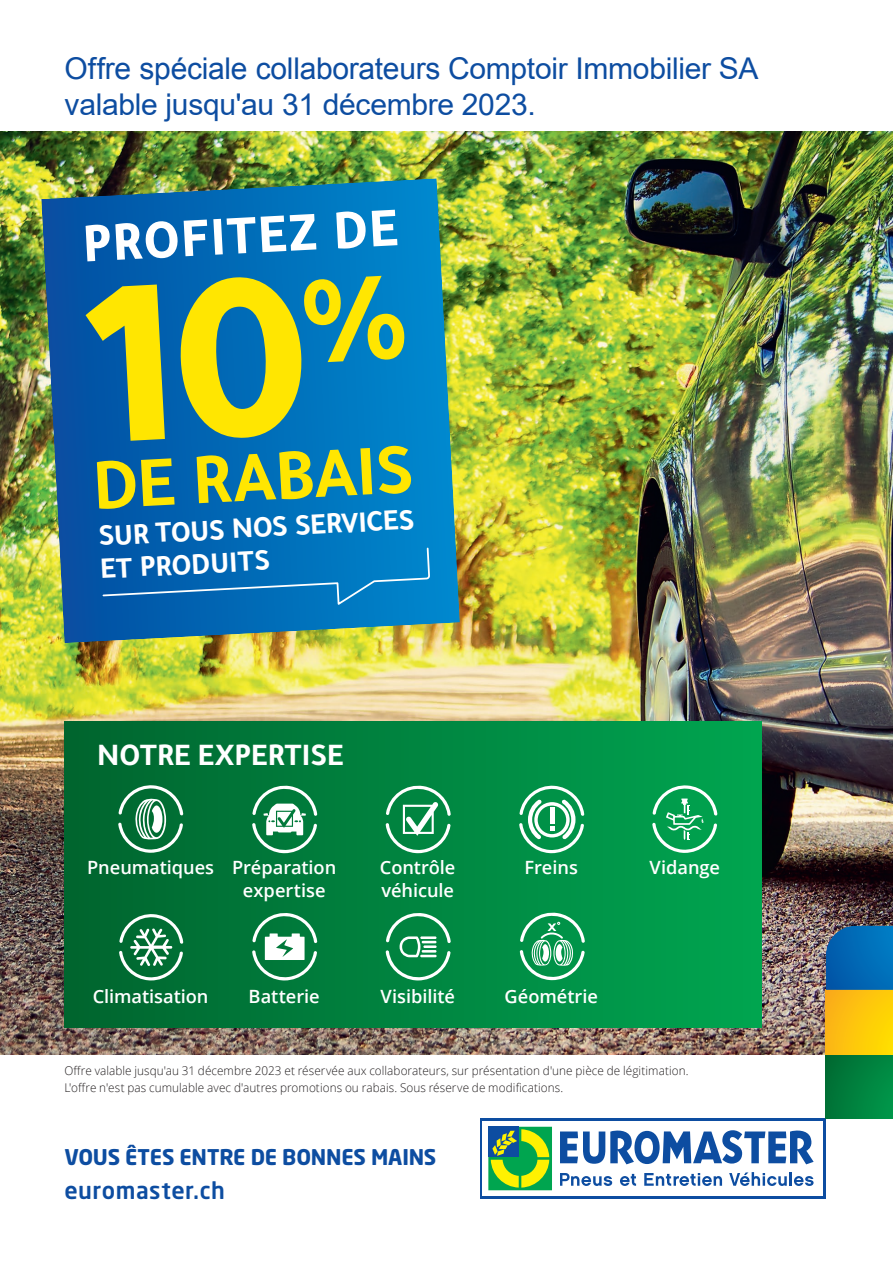
<style>
.page{position:relative;width:893px;height:1263px;background:#fff}
.page>*{position:absolute;margin:0;border:0;box-sizing:border-box;transform-origin:0 0}
.t1{font:700 73.05px "Tajawal";color:#ffe601}
.t2{font:800 56.1px "Tajawal";color:#fff}
.t3{font:700 31.95px "Tajawal";letter-spacing:-.01em;color:#fff}
.t4{font:700 30.45px/33.2px "Tajawal";color:#fff}
.t5{font:30px/36px "Arial";letter-spacing:-.01em;color:#0d4da1}
.t6{font:500 23.4px "Neo Sans Pro";letter-spacing:.02em;color:#0d4da1}
.t7{font:700 21.45px "Neo Sans Pro";letter-spacing:-.01em;color:#0d4da1}
.t8{font:600 18.3px/22.2px "Open Sans";letter-spacing:-.005em;color:#fff}
.t9{font:300 12px/16.5px "Open Sans";letter-spacing:.005em;color:#231f20}
</style>
<div class="page">
<div style="left:480px;top:1118px;width:346px;height:80px;background:#0d4da1"></div>
<div style="left:483px;top:1121px;width:340px;height:75px;background:#fff"></div>
<svg style="left:488px;top:1127px;width:64px;height:63px;background:#5cb042"></svg>
<svg style="left:560px;top:1130px;width:254px;height:34px"></svg>
<svg style="left:560px;top:1173px;width:52px;height:13px"></svg>
<svg style="left:620px;top:1174px;width:16px;height:12px"></svg>
<svg style="left:644px;top:1173px;width:78px;height:13px"></svg>
<svg style="left:729px;top:1172px;width:58px;height:14px"></svg>
<hr style="left:789px;top:1172px;width:3px;height:14px;background:#0d4da1">
<svg style="left:794px;top:1176px;width:19px;height:10px"></svg>
<img style="left:0;top:132px;width:893px;height:922px">
<div style="left:64px;top:722px;width:697px;height:305px;background:linear-gradient(to right,#00642f,#00a551)"></div>
<svg style="left:119px;top:913px;width:64px;height:67px"></svg>
<svg style="left:519px;top:784px;width:65px;height:69px"></svg>
<svg style="left:252px;top:910px;width:65px;height:70px"></svg>
<svg style="left:386px;top:783px;width:65px;height:70px"></svg>
<svg style="left:652px;top:784px;width:65px;height:69px;background:#32b16f"></svg>
<svg style="left:118px;top:784px;width:65px;height:69px"></svg>
<svg style="left:386px;top:910px;width:65px;height:70px;background:#329d65"></svg>
<hr style="left:423px;top:945px;width:14px;height:3px;background:#fff">
<svg style="left:252px;top:783px;width:65px;height:70px"></svg>
<svg style="left:520px;top:910px;width:65px;height:70px"></svg>
<svg style="left:41px;top:178px;width:419px;height:465px;background:#1c77a4"></svg>
<svg style="left:102px;top:547px;width:329px;height:60px;background:#0971ba"></svg>
<div style="left:826px;top:1054px;width:67px;height:64px;background:linear-gradient(to right,#006f34,#009247)"></div>
<div style="left:826px;top:990px;width:67px;height:64px;background:linear-gradient(to right,#fcb218,#ffda01)"></div>
<svg style="left:826px;top:925px;width:67px;height:65px;background:#0869b0"></svg>
<svg style="left:84px;top:274px;width:321px;height:169px;background:#006bb6"></svg>
<h3 class="t5" style="left:65px;top:53px;width:695px">Offre spéciale collaborateurs Comptoir Immobilier SA valable jusqu'au 31 décembre 2023.</h3>
<h2 class="t2" style="left:80px;top:209px;width:318px;rotate:-3deg">PROFITEZ DE</h2>
<h1 class="t1" style="left:90px;top:441px;width:323px;rotate:-3deg">DE RABAIS</h1>
<h3 class="t4" style="left:98px;top:518px;width:318px;rotate:-3deg">SUR TOUS NOS SERVICES<br>ET PRODUITS</h3>
<h3 class="t3" style="left:97px;top:735px;width:248px">NOTRE EXPERTISE</h3>
<h3 class="t8" style="left:243px;top:858px;width:95px;text-indent:-156px">Pneumatiques Préparation expertise</h3>
<h3 class="t8" style="left:380px;top:858px;width:77px">Contrôle véhicule</h3>
<h3 class="t8" style="left:525px;top:858px;width:55px">Freins</h3>
<h3 class="t8" style="left:650px;top:858px;width:72px">Vidange</h3>
<h3 class="t8" style="left:93px;top:987px;width:117px">Climatisation</h3>
<h3 class="t8" style="left:249px;top:987px;width:73px">Batterie</h3>
<h3 class="t8" style="left:380px;top:987px;width:76px">Visibilité</h3>
<h3 class="t8" style="left:505px;top:987px;width:95px">Géométrie</h3>
<p class="t9" style="left:64px;top:1062px;width:626px">Offre valable jusqu'au 31 décembre 2023 et réservée aux collaborateurs, sur présentation d'une pièce de légitimation.<br>L'offre n'est pas cumulable avec d'autres promotions ou rabais. Sous réserve de modifications.</p>
<h3 class="t7" style="left:64px;top:1144px;width:374px">VOUS ÊTES ENTRE DE BONNES MAINS</h3>
<h3 class="t6" style="left:64px;top:1177px;width:162px">euromaster.ch</h3>
</div>
